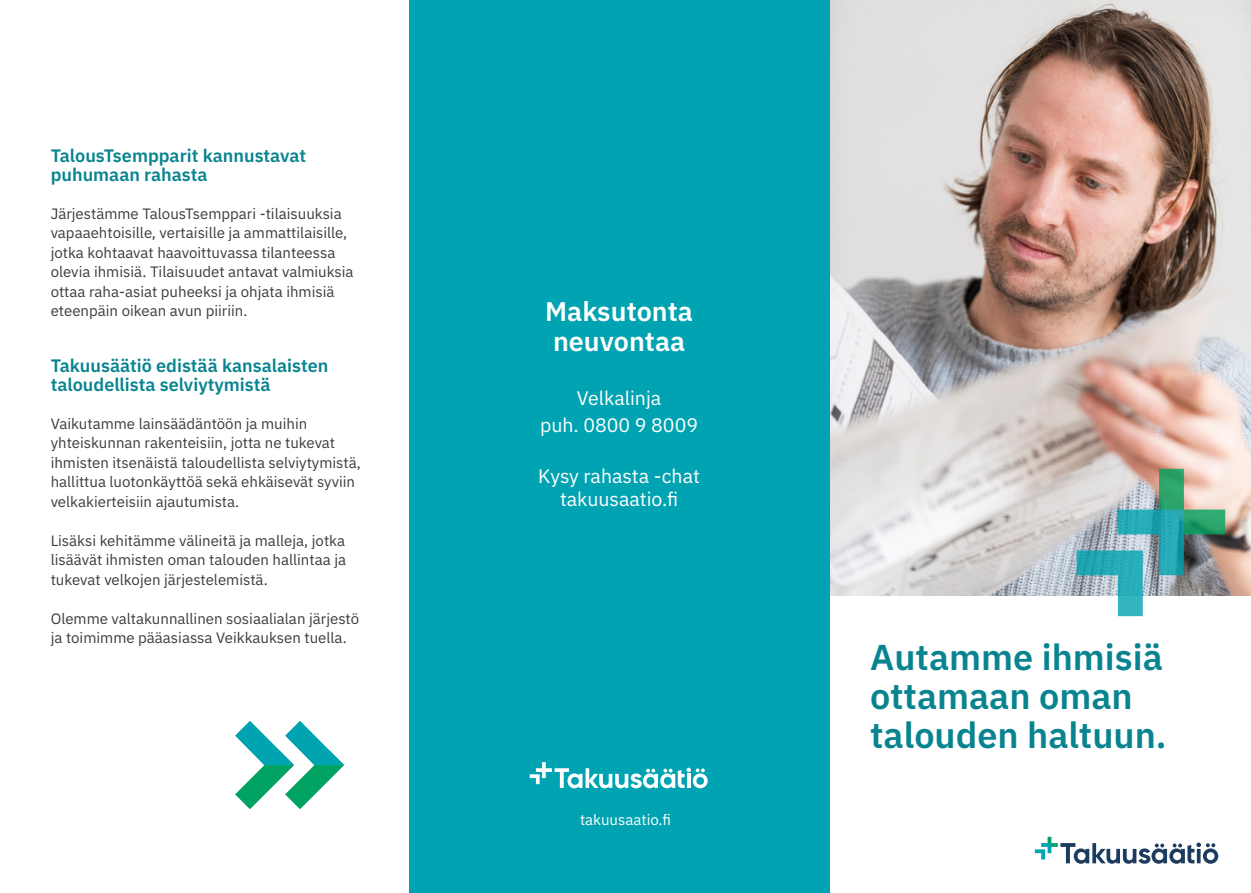
<style>
.page{position:relative;width:1251px;height:893px;background:#fff}
.page>*{position:absolute;margin:0;border:0;box-sizing:border-box;transform-origin:0 0}
.otsikkoteksti_H1{font:600 36px "IBM Plex Sans";color:#088490}
.Alaotsikko_H2_takaka{font:600 27px "IBM Plex Sans";color:#fff}
.Leipis_takakansi{font:19.5px "IBM Plex Sans";color:#fff}
.Alaotsikko_H2{font:600 18px/19.5px "IBM Plex Sans";color:#088490}
.Alaotsikko_uusi_H2{font:600 18px/19.5px "IBM Plex Sans";color:#088490}
.Leipis_oikea{font:15px/19.5px "IBM Plex Sans";color:#3c3c3b}
.URL{font:15px "IBM Plex Sans";color:#fff}
</style>
<div class="page">
<img style="left:829px;top:0;width:421px;height:595px">
<div style="left:409px;top:0;width:420px;height:893px;background:#00a3b1"></div>
<svg style="left:529px;top:762px;width:178px;height:26px"></svg>
<svg style="left:1034px;top:837px;width:183px;height:27px"></svg>
<svg style="left:1076px;top:469px;width:148px;height:147px;background:#8fb7b6"></svg>
<svg style="left:235px;top:721px;width:109px;height:88px"></svg>
<h2 class="Alaotsikko_uusi_H2" style="left:51px;top:144px;width:257px">TalousTsempparit kannustavat puhumaan rahasta</h2>
<p class="Leipis_oikea" style="left:51px;top:202px;width:304px">Järjestämme TalousTsemppari -tilaisuuksia vapaaehtoisille, vertaisille ja ammattilaisille, jotka kohtaavat haavoittuvassa tilanteessa olevia ihmisiä. Tilaisuudet antavat valmiuksia ottaa raha-asiat puheeksi ja ohjata ihmisiä eteenpäin oikean avun piiriin.</p>
<h2 class="Alaotsikko_H2" style="left:51px;top:354px;width:279px">Takuusäätiö edistää kansalaisten taloudellista selviytymistä</h2>
<p class="Leipis_oikea" style="left:51px;top:412px;width:258px">Vaikutamme lainsäädäntöön ja muihin</p>
<p class="Leipis_oikea" style="left:51px;top:432px;width:286px">yhteiskunnan rakenteisiin, jotta ne tukevat</p>
<p class="Leipis_oikea" style="left:51px;top:451px;width:312px">ihmisten itsenäistä taloudellista selviytymistä, hallittua luotonkäyttöä sekä ehkäisevät syviin velkakierteisiin ajautumista.</p>
<p class="Leipis_oikea" style="left:51px;top:529px;width:297px;text-align:justify">Lisäksi kehitämme välineitä ja malleja, jotka lisäävät ihmisten oman talouden hallintaa ja tukevat velkojen järjestelemistä.</p>
<p class="Leipis_oikea" style="left:51px;top:607px;width:310px">Olemme valtakunnallinen sosiaalialan järjestö ja toimimme pääasiassa Veikkauksen tuella.</p>
<h2 class="Alaotsikko_H2_takaka" style="left:545px;top:290px;width:149px">Maksutonta</h2>
<h2 class="Alaotsikko_H2_takaka" style="left:553px;top:321px;width:134px">neuvontaa</h2>
<p class="Leipis_takakansi" style="left:576px;top:384px;width:86px">Velkalinja</p>
<p class="Leipis_takakansi" style="left:540px;top:411px;width:159px">puh. 0800 9 8009</p>
<p class="Leipis_takakansi" style="left:538px;top:461px;width:163px">Kysy rahasta -chat</p>
<p class="Leipis_takakansi" style="left:560px;top:484px;width:120px">takuusaatio.fi</p>
<p class="URL" style="left:580px;top:808px;width:92px">takuusaatio.fi</p>
<h1 class="otsikkoteksti_H1" style="left:870px;top:629px;width:294px">Autamme ihmisiä</h1>
<h1 class="otsikkoteksti_H1" style="left:870px;top:668px;width:264px">ottamaan oman</h1>
<h1 class="otsikkoteksti_H1" style="left:870px;top:707px;width:298px">talouden haltuun.</h1>
</div>
